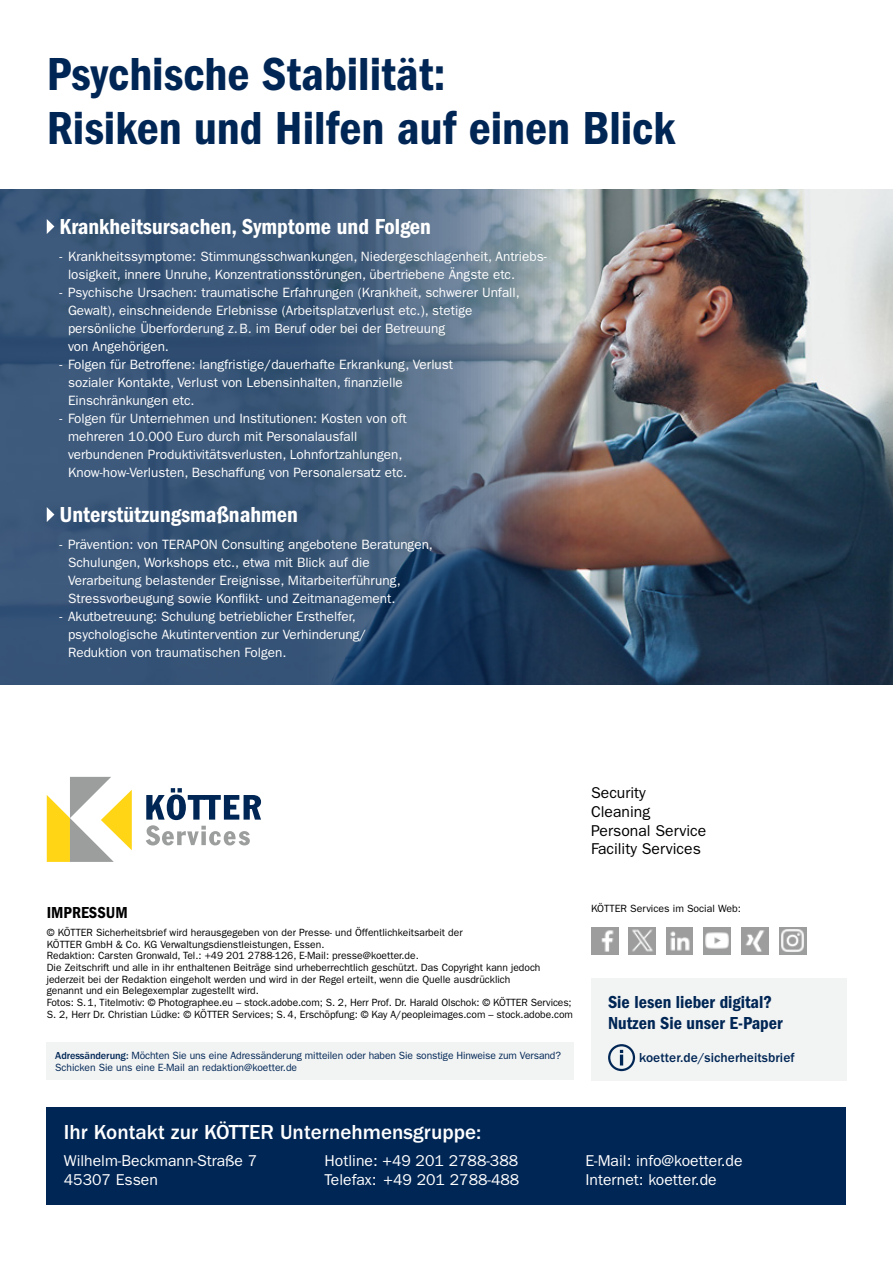
<style>
.page{position:relative;width:893px;height:1263px;background:#fff}
.page>*{position:absolute;margin:0;border:0;box-sizing:border-box;transform-origin:0 0}
.t1{font:48px/54px "ITC Franklin Gothic Std Dm Cd";color:#002655}
.t2{font:22.5px "ITC Franklin Gothic Std Dm Cd";color:#fff}
.t3{font:500 21px "ITC Franklin Gothic Std";color:#fff}
.t4{font:18px/21px "ITC Franklin Gothic Std Dm Cd";color:#002655}
.t5{font:16.5px "ITC Franklin Gothic Std Dm Cd";color:#000}
.t6{font:15.75px/18.9px "ITC Franklin Gothic Std";color:#fff}
.t7{font:15.75px/18.9px "ITC Franklin Gothic Std";color:#000}
.t8{font:13.5px/18px "ITC Franklin Gothic Std";color:#fff}
.t9{font:500 13.5px "ITC Franklin Gothic Std";letter-spacing:.005em;color:#002655}
.t10{font:10.5px/11.7px "ITC Franklin Gothic Std";color:#000}
.t11{font:10.5px/11.7px "ITC Franklin Gothic Std";letter-spacing:-.01em;color:#002655}
.s1{font-weight:500}
</style>
<div class="page">
<img style="left:0;top:189px;width:893px;height:495px">
<svg style="left:47px;top:219px;width:7px;height:15px"></svg>
<svg style="left:47px;top:507px;width:7px;height:15px"></svg>
<div style="left:47px;top:1042px;width:527px;height:38px;background:#f2f3f3"></div>
<div style="left:47px;top:1107px;width:799px;height:97px;background:#002655"></div>
<div style="left:591px;top:978px;width:255px;height:102px;background:#f2f3f3"></div>
<svg style="left:608px;top:1044px;width:27px;height:27px"></svg>
<img style="left:591px;top:927px;width:27px;height:27px">
<img style="left:667px;top:927px;width:26px;height:27px">
<div style="left:779px;top:927px;width:27px;height:27px;background:#9c9d9d"></div>
<img style="left:781px;top:929px;width:23px;height:23px">
<div style="left:703px;top:927px;width:27px;height:27px;background:#9c9d9d"></div>
<img style="left:705px;top:932px;width:24px;height:17px">
<img style="left:741px;top:927px;width:27px;height:27px">
<svg style="left:146px;top:788px;width:115px;height:57px"></svg>
<svg style="left:47px;top:777px;width:85px;height:85px"></svg>
<img style="left:629px;top:927px;width:27px;height:27px">
<h1 class="t1" style="left:47px;top:47px;width:630px">Psychische Stabilität:<br>Risiken und Hilfen auf einen Blick</h1>
<h2 class="t2" style="left:60px;top:214px;width:373px">Krankheitsursachen, Symptome und Folgen</h2>
<p class="t8" style="left:68px;top:248px;width:480px;text-indent:-9px">- Krankheitssymptome: Stimmungsschwankungen, Niedergeschlagenheit, Antriebs&shy;losigkeit, innere Unruhe, Konzentrationsstörungen, übertriebene Ängste etc.</p>
<p class="t8" style="left:68px;top:284px;width:453px;text-indent:-9px">- Psychische Ursachen: traumatische Erfahrungen (Krankheit, schwerer Unfall, Gewalt), einschneidende Erlebnisse (Arbeitsplatzverlust etc.), stetige persönliche Überforderung z.B. im Beruf oder bei der Betreuung<br>von Angehörigen.</p>
<p class="t8" style="left:68px;top:355px;width:387px;text-indent:-9px">- Folgen für Betroffene: langfristige/dauerhafte Erkrankung, Verlust sozialer Kontakte, Verlust von Lebensinhalten, finanzielle<br>Einschränkungen etc.</p>
<p class="t8" style="left:68px;top:409px;width:341px;text-indent:-9px">- Folgen für Unternehmen und Institutionen: Kosten von oft mehreren 10.000 Euro durch mit Personalausfall verbundenen Produktivitätsverlusten, Lohnfortzahlungen, Know-how-Verlusten, Beschaffung von Personalersatz etc.</p>
<h2 class="t2" style="left:60px;top:502px;width:240px">Unterstützungsmaßnahmen</h2>
<p class="t8" style="left:68px;top:536px;width:366px;text-indent:-9px">- Prävention: von TERAPON Consulting angebotene Beratungen, Schulungen, Workshops etc., etwa mit Blick auf die Verarbeitung belastender Ereignisse, Mitarbeiterführung, Stressvorbeugung sowie Konflikt- und Zeitmanagement.</p>
<p class="t8" style="left:68px;top:608px;width:300px;text-indent:-9px">- Akutbetreuung: Schulung betrieblicher Ersthelfer, psychologische Akutintervention zur Verhinderung/<br>Reduktion von traumatischen Folgen.</p>
<p class="t5" style="left:47px;top:903px;width:82px">IMPRESSUM</p>
<p class="t10" style="left:47px;top:926px;width:528px">© KÖTTER Sicherheitsbrief wird herausgegeben von der Presse- und Öffentlichkeitsarbeit der<br>KÖTTER GmbH &amp; Co. KG Verwaltungsdienstleistungen, Essen.<br>Redaktion: Carsten Gronwald, Tel.: +49 201 2788-126, E-Mail: presse@koetter.de.<br>Die Zeitschrift und alle in ihr enthaltenen Beiträge sind urheberrechtlich geschützt. Das Copyright kann jedoch jederzeit bei der Redaktion eingeholt werden und wird in der Regel erteilt, wenn die Quelle ausdrücklich<br>genannt und ein Belegexemplar zugestellt wird.<br>Fotos: S. 1, Titelmotiv: © Photographee.eu – stock.adobe.com; S. 2, Herr Prof. Dr. Harald Olschok: © KÖTTER Services; S. 2, Herr Dr. Christian Lüdke: © KÖTTER Services; S. 4, Erschöpfung: © Kay A/peopleimages.com – stock.adobe.com</p>
<p class="t11" style="left:55px;top:1050px;width:507px"><span class="s1">Adressänderung:</span> Möchten Sie uns eine Adressänderung mitteilen oder haben Sie sonstige Hinweise zum Versand?<br>Schicken Sie uns eine E-Mail an redaktion@koetter.de</p>
<p class="t7" style="left:591px;top:783px;width:117px">Security<br>Cleaning<br>Personal Service<br>Facility Services</p>
<p class="t10" style="left:591px;top:903px;width:151px">KÖTTER Services im Social Web:</p>
<h3 class="t4" style="left:608px;top:992px;width:176px">Sie lesen lieber digital?<br>Nutzen Sie unser E-Paper</h3>
<p class="t9" style="left:639px;top:1050px;width:157px">koetter.de/sicherheitsbrief</p>
<h3 class="t3" style="left:64px;top:1120px;width:419px">Ihr Kontakt zur KÖTTER Unternehmensgruppe:</h3>
<p class="t6" style="left:64px;top:1152px;width:195px">Wilhelm-Beckmann-Straße 7<br>45307 Essen</p>
<p class="t6" style="left:325px;top:1152px;width:196px">Hotline: +49 201 2788-388<br>Telefax: +49 201 2788-488</p>
<p class="t6" style="left:585px;top:1152px;width:159px">E-Mail: info@koetter.de<br>Internet: koetter.de</p>
</div>
